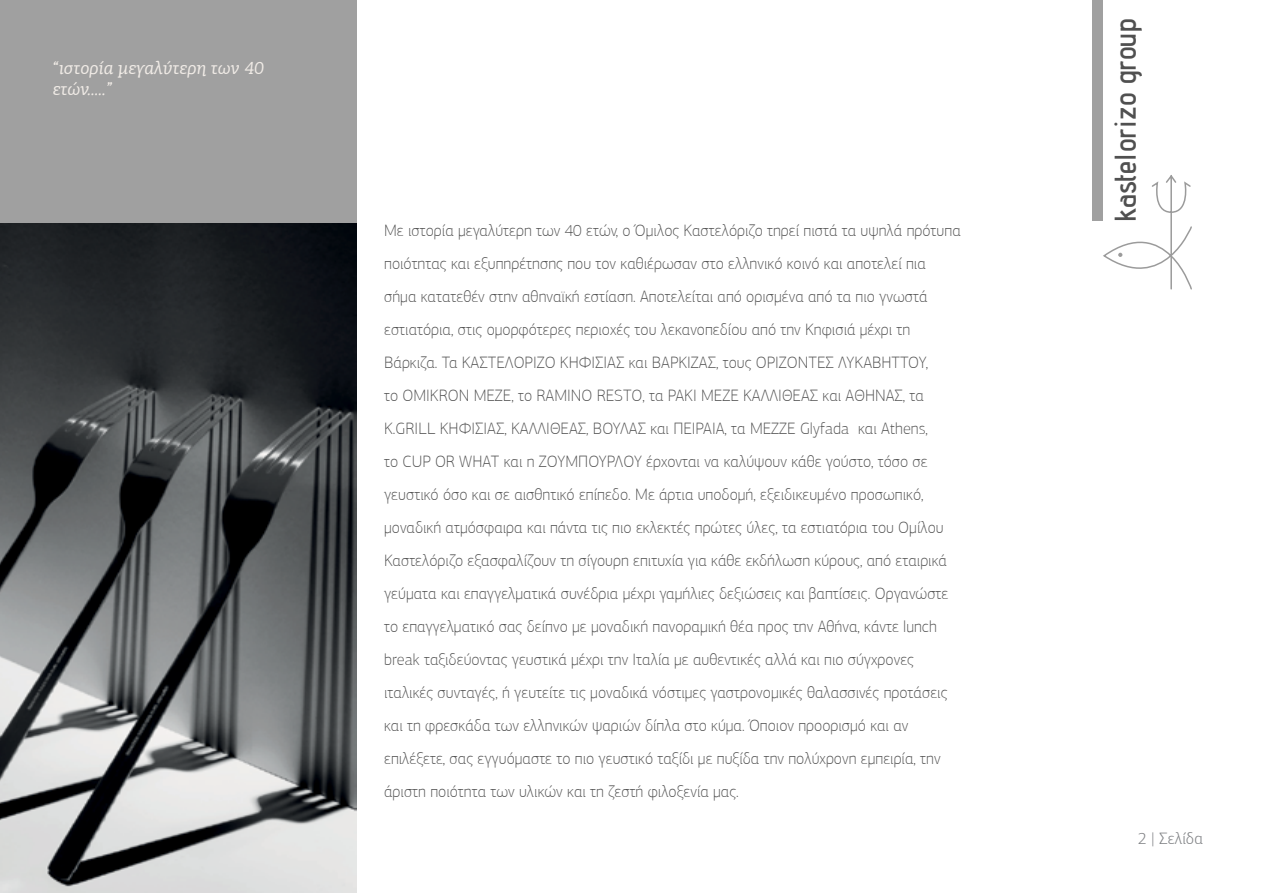
<style>
.page{position:relative;width:1263px;height:893px;background:#fff}
.page>*{position:absolute;margin:0;border:0;box-sizing:border-box;transform-origin:0 0}
.t1{font:600 30px "Advent Pro";color:#505050}
.t2{font:italic 18px/21.6px "PF Agora Slab Pro";color:#f0ebe6}
.t3{font:100 16.5px/33px "PF Agora Sans Pro";color:#505050}
.t4{font:300 16.5px "PF Agora Sans Pro";color:#808285}
</style>
<div class="page">
<div style="left:1092px;top:0;width:11px;height:220px;background:#a0a0a0"></div>
<div style="left:0;top:0;width:357px;height:246px;background:#a0a0a0"></div>
<img style="left:0;top:223px;width:357px;height:670px">
<svg style="left:1101px;top:175px;width:91px;height:115px"></svg>
<p class="t2" style="left:53px;top:57px;width:213px">“ιστορία μεγαλύτερη των 40 ετών.....”</p>
<p class="t3" style="left:384px;top:214px;width:578px">Με ιστορία μεγαλύτερη των 40 ετών, ο Όμιλος Καστελόριζο τηρεί πιστά τα υψηλά πρότυπα ποιότητας και εξυπηρέτησης που τον καθιέρωσαν στο ελληνικό κοινό και αποτελεί πια σήμα κατατεθέν στην αθηναϊκή εστίαση. Αποτελείται από ορισμένα από τα πιο γνωστά εστιατόρια, στις ομορφότερες περιοχές του λεκανοπεδίου από την Κηφισιά μέχρι τη Βάρκιζα. Τα ΚΑΣΤΕΛΟΡΙΖΟ ΚΗΦΙΣΙΑΣ και ΒΑΡΚΙΖΑΣ, τους ΟΡΙΖΟΝΤΕΣ ΛΥΚΑΒΗΤΤΟΥ,<br>το ΟΜΙΚRΟΝ ΜΕΖΕ, το RAMINO RESTO, τα ΡΑΚΙ ΜΕΖΕ ΚΑΛΛΙΘΕΑΣ και ΑΘΗΝΑΣ, τα Κ.GRILL ΚΗΦΙΣΙΑΣ, ΚΑΛΛΙΘΕΑΣ, ΒΟΥΛΑΣ και ΠΕΙΡΑΙΑ, τα ΜΕΖΖΕ Glyfada και Athens,<br>το CUP OR WHAT και η ΖΟΥΜΠΟΥΡΛΟΥ έρχονται να καλύψουν κάθε γούστο, τόσο σε γευστικό όσο και σε αισθητικό επίπεδο. Με άρτια υποδομή, εξειδικευμένο προσωπικό, μοναδική ατμόσφαιρα και πάντα τις πιο εκλεκτές πρώτες ύλες, τα εστιατόρια του Ομίλου Καστελόριζο εξασφαλίζουν τη σίγουρη επιτυχία για κάθε εκδήλωση κύρους, από εταιρικά γεύματα και επαγγελματικά συνέδρια μέχρι γαμήλιες δεξιώσεις και βαπτίσεις. Οργανώστε το επαγγελματικό σας δείπνο με μοναδική πανοραμική θέα προς την Αθήνα, κάντε lunch break ταξιδεύοντας γευστικά μέχρι την Ιταλία με αυθεντικές αλλά και πιο σύγχρονες ιταλικές συνταγές, ή γευτείτε τις μοναδικά νόστιμες γαστρονομικές θαλασσινές προτάσεις και τη φρεσκάδα των ελληνικών ψαριών δίπλα στο κύμα. Όποιον προορισμό και αν επιλέξετε, σας εγγυόμαστε το πιο γευστικό ταξίδι με πυξίδα την πολύχρονη εμπειρία, την άριστη ποιότητα των υλικών και τη ζεστή φιλοξενία μας.</p>
<h1 class="t1" style="left:1107px;top:222px;width:205px;rotate:-90deg">kastelorizo group</h1>
<p class="t4" style="left:1138px;top:829px;width:66px">2 | Σελίδα</p>
</div>
